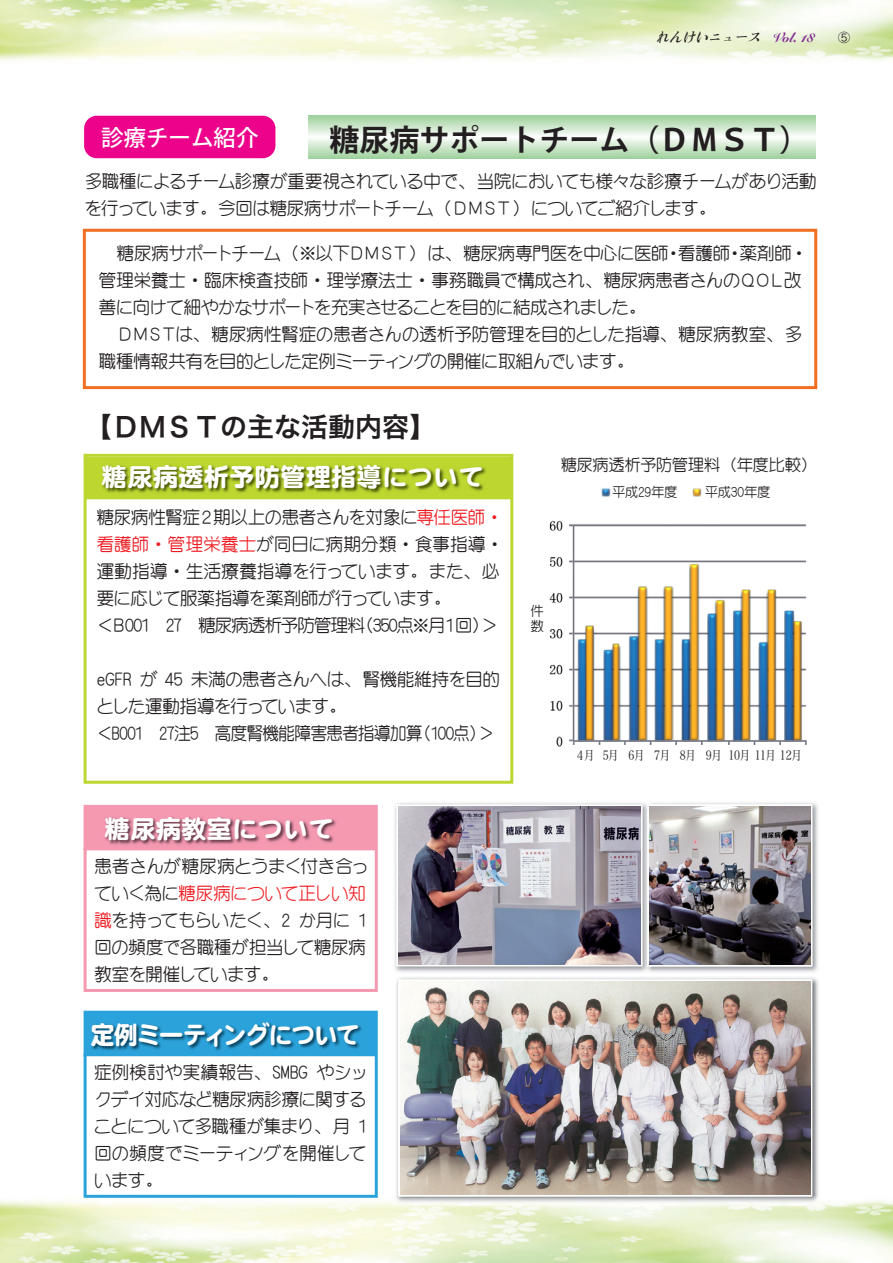
<style>
.page{position:relative;width:893px;height:1263px;background:#fff}
.page>*{position:absolute;margin:0;border:0;box-sizing:border-box;transform-origin:0 0}
.t1{font:700 30px "Koz Go Pr 6 N";color:#231f20}
.t2{font:27px "Hira Kaku Pro N W6";color:#231f20}
.t3{font:600 25.5px "DFP Maru Gothic CID";color:#fff}
.t4{font:600 25.5px "DFP Maru Gothic CID";letter-spacing:-.06em;color:#fff;scale:.95 1}
.t5{font:500 22.5px "Koz Go Pro";color:#fff}
.t6{font:18px/27px "Yenti EG Medium SJIS";letter-spacing:-.055em;color:#231f20}
.t7{font:16.5px "Yenti EG Medium SJIS";letter-spacing:-.03em;color:#231f20}
.t8{font:13.5px/14.9px "Yenti EG Medium SJIS";letter-spacing:-.02em;color:#231f20}
.t9{font:italic 13.05px "MOJ Mojikumi Kana SH";color:#231f20}
.t10{font:12.75px "Hira Min Pro N W3";letter-spacing:-.035em;color:#231f20;scale:.8 1}
.t11{font:12px "Hira Kaku Pro W3";color:#231f20}
.s1{font-family:"Snell Roundhand";font-weight:900;font-style:normal;font-size:13.5px;color:#802990}
.s2{color:#ee1d23}
</style>
<div class="page">
<svg style="left:309px;top:116px;width:507px;height:42px;background:#cde7cb"></svg>
<div style="left:84px;top:116px;width:191px;height:42px;background:#ed028c;border-radius:13px"></div>
<img style="left:394px;top:803px;width:425px;height:394px">
<svg style="left:651px;top:804px;width:161px;height:162px"></svg>
<img style="left:0;top:0;width:893px;height:61px">
<img style="left:0;top:1197px;width:893px;height:66px">
<div style="left:83px;top:229px;width:734px;height:160px;border:3px solid #f36e21"></div>
<svg style="left:84px;top:454px;width:429px;height:330px"></svg>
<hr style="left:85px;top:496px;width:427px;height:3px;background:#bed630">
<svg style="left:84px;top:805px;width:294px;height:187px"></svg>
<svg style="left:84px;top:847px;width:292px;height:4px"></svg>
<svg style="left:84px;top:1011px;width:294px;height:187px"></svg>
<svg style="left:84px;top:1053px;width:292px;height:3px"></svg>
<div style="left:85px;top:457px;width:427px;height:40px;background:#bed630"></div>
<img style="left:103px;top:814px;width:237px;height:34px">
<img style="left:89px;top:1020px;width:277px;height:34px">
<img style="left:102px;top:465px;width:384px;height:29px">
<img style="left:647px;top:804px;width:4px;height:162px">
<div style="left:396px;top:804px;width:246px;height:162px;border:4px solid #fff"></div>
<img style="left:649px;top:807px;width:161px;height:157px">
<img style="left:399px;top:807px;width:241px;height:157px">
<img style="left:394px;top:974px;width:425px;height:1px">
<div style="left:398px;top:979px;width:414px;height:218px;border:4px solid #fff"></div>
<img style="left:400px;top:981px;width:410px;height:213px">
<img style="left:601px;top:488px;width:101px;height:9px">
<img style="left:549px;top:520px;width:258px;height:227px">
<p class="t9" style="left:656px;top:31px;width:160px">れんけいニュース <span class="s1">Vol. 18</span></p>
<p class="t11" style="left:838px;top:27px;width:13px">⑤</p>
<p class="t5" style="left:101px;top:123px;width:159px">診療チーム紹介</p>
<h1 class="t1" style="left:329px;top:123px;width:482px">糖尿病サポートチーム（ＤＭＳＴ）</h1>
<p class="t6" style="left:84px;top:168px;width:734px">多職種によるチーム診療が重要視されている中で、当院においても様々な診療チームがあり活動を行っています。今回は糖尿病サポートチーム（ＤＭＳＴ）についてご紹介します。</p>
<p class="t6" style="left:99px;top:240px;width:711px">　糖尿病サポートチーム（※以下ＤＭＳＴ）は、糖尿病専門医を中心に医師・看護師・薬剤師・管理栄養士・臨床検査技師・理学療法士・事務職員で構成され、糖尿病患者さんのＱＯＬ改善に向けて細やかなサポートを充実させることを目的に結成されました。<br>　ＤＭＳＴは、糖尿病性腎症の患者さんの透析予防管理を目的とした指導、糖尿病教室、多職種情報共有を目的とした定例ミーティングの開催に取組んでいます。</p>
<h2 class="t2" style="left:85px;top:402px;width:352px">【ＤＭＳＴの主な活動内容】</h2>
<h3 class="t3" style="left:102px;top:463px;width:384px">糖尿病透析予防管理指導について</h3>
<p class="t6" style="left:96px;top:503px;width:409px">糖尿病性腎症２期以上の患者さんを対象に<span class="s2">専任医師・看護師・管理栄養士</span>が同日に病期分類・食事指導・運動指導・生活療養指導を行っています。また、必要に応じて服薬指導を薬剤師が行っています。<br>＜Ｂ001 27 糖尿病透析予防管理料（350点※月１回）＞</p>
<p class="t6" style="left:96px;top:665px;width:405px">eGFR が 45 未満の患者さんへは、腎機能維持を目的とした運動指導を行っています。<br>＜B001 27注5 高度腎機能障害患者指導加算（100点）＞</p>
<h3 class="t3" style="left:105px;top:815px;width:231px">糖尿病教室について</h3>
<p class="t6" style="left:94px;top:853px;width:277px">患者さんが糖尿病とうまく付き合っていく為に<span class="s2">糖尿病について正しい知識</span>を持ってもらいたく、2 か月に 1回の頻度で各職種が担当して糖尿病教室を開催しています。</p>
<h3 class="t4" style="left:90px;top:1021px;width:285px">定例ミーティングについて</h3>
<p class="t6" style="left:94px;top:1059px;width:275px;text-align:justify">症例検討や実績報告、SMBG やシックデイ対応など糖尿病診療に関することについて多職種が集まり、月 1回の頻度でミーティングを開催しています。</p>
<p class="t7" style="left:561px;top:456px;width:258px">糖尿病透析予防管理料（年度比較）</p>
<p class="t8" style="left:612px;top:484px;width:160px">平成29年度 　平成30年度</p>
<p class="t8" style="left:531px;top:603px;width:14px">件数</p>
<p class="t10" style="left:575px;top:745px;width:285px">４月 5月 6月 7月 8月 9月 10月 11月 12月</p>
</div>
